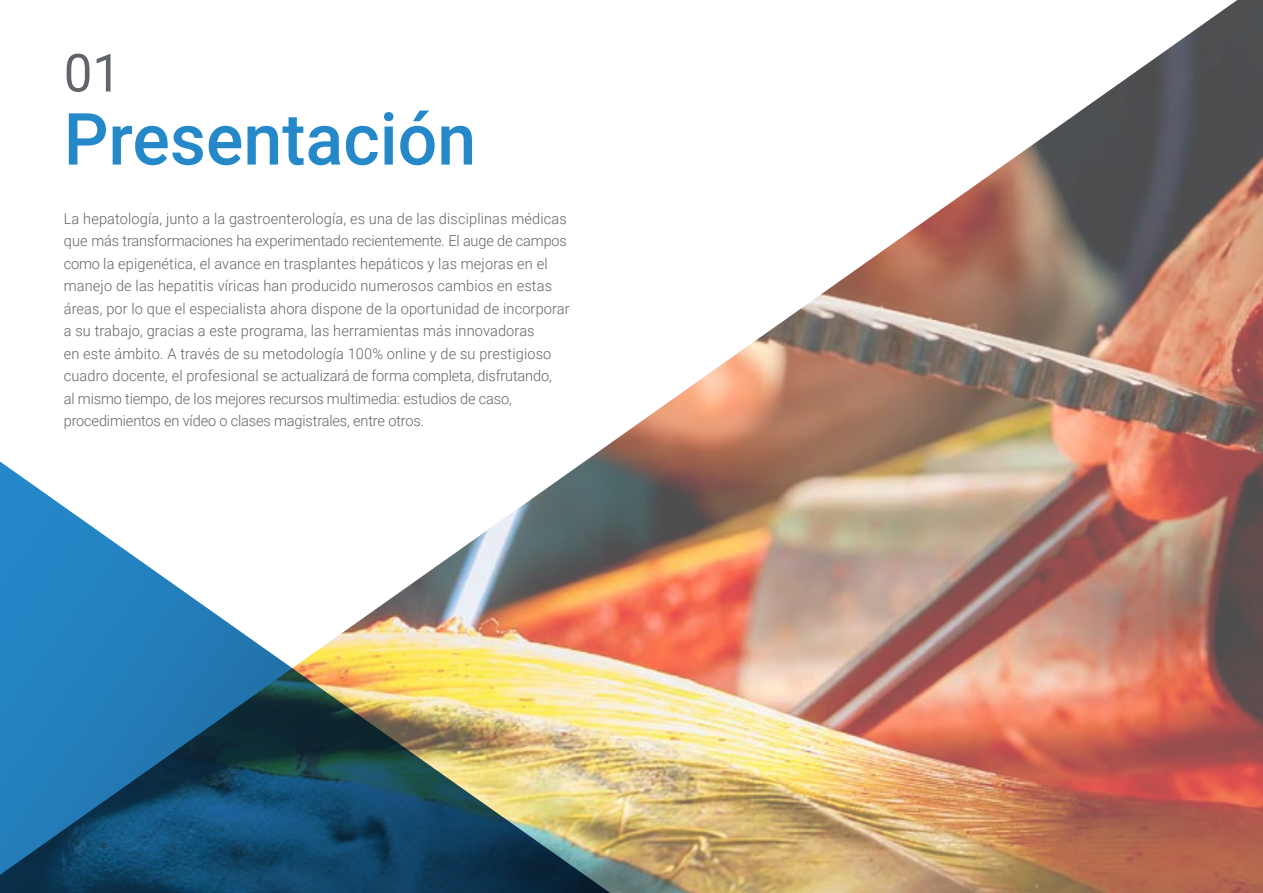
<style>
.page{position:relative;width:1263px;height:893px;background:#fff}
.page>*{position:absolute;margin:0;border:0;box-sizing:border-box;transform-origin:0 0}
.t1{font:500 72px "Roboto";color:#2488c9}
.t2{font:52.5px "Roboto";color:#61646a}
.t3{font:300 15px/22.5px "Roboto";letter-spacing:.01em;color:#61646a}
</style>
<div class="page">
<img style="left:606px;top:0;width:657px;height:893px">
<img style="left:0;top:446px;width:640px;height:447px">
<h2 class="t2" style="left:64px;top:36px;width:59px">01</h2>
<h1 class="t1" style="left:64px;top:89px;width:414px">Presentación</h1>
<p class="t3" style="left:64px;top:207px;width:507px">La hepatología, junto a la gastroenterología, es una de las disciplinas médicas que más transformaciones ha experimentado recientemente. El auge de campos como la epigenética, el avance en trasplantes hepáticos y las mejoras en el manejo de las hepatitis víricas han producido numerosos cambios en estas áreas, por lo que el especialista ahora dispone de la oportunidad de incorporar a su trabajo, gracias a este programa, las herramientas más innovadoras<br>en este ámbito. A través de su metodología 100% online y de su prestigioso cuadro docente, el profesional se actualizará de forma completa, disfrutando,<br>al mismo tiempo, de los mejores recursos multimedia: estudios de caso, procedimientos en vídeo o clases magistrales, entre otros.</p>
</div>
